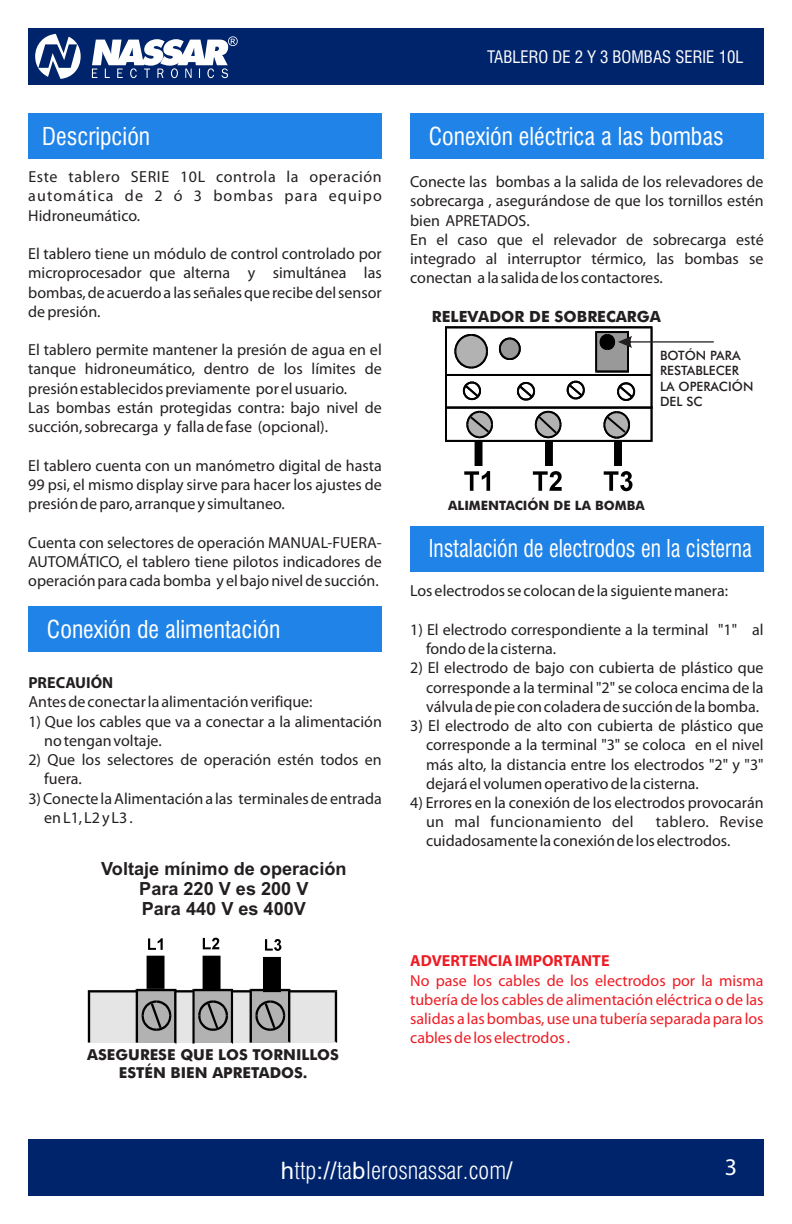
<style>
.page{position:relative;width:792px;height:1224px;background:#fff}
.page>*{position:absolute;margin:0;border:0;box-sizing:border-box;transform-origin:0 0}
.t1{font:condensed 24px "Swiss 721 BT";color:#fff}
.t2{font:condensed 24px "Swiss 721 BT";color:#fff;scale:.91 1}
.t3{font:300 condensed 24px "Swiss 721 BT";color:#fff}
.t4{font:24px "Myriad Pro";color:#fff}
.t5{font:700 18.2px/20.2px "Arial";color:#231f20;text-align:center}
.t6{font:condensed 16.8px "Swiss 721 BT";color:#fff}
.t7{font:16px/19.2px "Myriad Pro";color:#231f20;text-align:justify}
.t8{font:16px/19.2px "Myriad Pro";color:#ed1c24;text-align:justify}
.t9{font:700 16px "Myriad Pro";color:#ed1c24}
.t10{font:700 16px "Myriad Pro";color:#231f20}
.t11{font:700 15.4px "Futura BT";color:#231f20}
.t12{font:700 15px/18.2px "Futura BT";color:#231f20;text-align:center}
.t13{font:500 12.8px/15.4px "Futura BT";color:#231f20}
.t14{font:700 12.8px "Futura BT";color:#231f20}
.s1{font-family:"Arial";font-weight:400;font-stretch:normal}
</style>
<div class="page">
<div style="left:28px;top:1139px;width:736px;height:57px;background:#00246c"></div>
<div style="left:28px;top:28px;width:736px;height:57px;background:#00246c"></div>
<svg style="left:35px;top:34px;width:203px;height:45px"></svg>
<div style="left:28px;top:113px;width:354px;height:46px;background:#2083e8"></div>
<div style="left:28px;top:606px;width:354px;height:46px;background:#2083e8"></div>
<svg style="left:88px;top:938px;width:249px;height:106px"></svg>
<div style="left:410px;top:113px;width:354px;height:46px;background:#2083e8"></div>
<svg style="left:445px;top:326px;width:269px;height:165px"></svg>
<div style="left:410px;top:526px;width:354px;height:45px;background:#2083e8"></div>
<h1 class="t1" style="left:42px;top:127px;width:110px">Descripción</h1>
<p class="t7" style="left:28px;top:169px;width:355px">Este tablero SERIE 10L controla la operación automática de 2 ó 3 bombas para equipo Hidroneumático.</p>
<p class="t7" style="left:28px;top:245px;width:355px">El tablero tiene un módulo de control controlado por microprocesador que alterna y simultánea las bombas,de acuerdoa lasseñalesque recibedelsensor depresión.</p>
<p class="t7" style="left:28px;top:342px;width:355px;text-align:left">El tablero permite mantener la presión de agua en el tanque hidroneumático, dentro de los límites de presiónestablecidospreviamente por elusuario.<br>Las bombas están protegidas contra: bajo nivel de succión,sobrecarga y fallade fase (opcional).</p>
<p class="t7" style="left:28px;top:457px;width:355px">El tablero cuenta con un manómetro digital de hasta 99 psi, el mismo display sirve para hacer los ajustes de presióndeparo, arranque y simultaneo.</p>
<p class="t7" style="left:28px;top:534px;width:355px">Cuenta con selectores de operación MANUAL-FUERA-AUTOMÁTICO, el tablero tiene pilotos indicadores de operaciónpara cadabomba y elbajonivelde succión.</p>
<h1 class="t1" style="left:47px;top:620px;width:235px">Conexión de alimentación</h1>
<p class="t10" style="left:28px;top:676px;width:86px">PRECAUIÓN</p>
<p class="t7" style="left:28px;top:694px;width:286px">Antesde conectarla alimentaciónverifique:</p>
<p class="t7" style="left:44px;top:713px;width:339px;text-indent:-16px">1) Que los cables que va a conectar a la alimentación notenganvoltaje.</p>
<p class="t7" style="left:28px;top:752px;width:355px">2) Que los selectores de operación estén todos en</p>
<p class="t7" style="left:44px;top:771px;width:39px">fuera.</p>
<p class="t7" style="left:28px;top:790px;width:355px">3)ConectelaAlimentacióna las terminalesde entrada</p>
<p class="t7" style="left:44px;top:809px;width:90px">enL1,L2yL3.</p>
<p class="t5" style="left:101px;top:860px;width:247px">Voltaje mínimo de operación<br>Para 220 V es 200 V<br>Para 440 V es 400V</p>
<p class="t12" style="left:87px;top:1047px;width:253px">ASEGURESE QUE LOS TORNILLOS<br>ESTÉN BIEN APRETADOS.</p>
<p class="t6" style="left:487px;top:50px;width:258px">TABLERO DE 2 Y 3 BOMBAS SERIE 10L</p>
<h1 class="t1" style="left:429px;top:127px;width:297px">Conexión eléctrica a las bombas</h1>
<p class="t7" style="left:410px;top:174px;width:355px;text-align:left">Conecte las bombas a la salida de los relevadores de sobrecarga , asegurándose de que los tornillos estén bien APRETADOS.<br>En el caso que el relevador de sobrecarga esté integrado al interruptor térmico, las bombas se conectan a la salidade los contactores.</p>
<p class="t11" style="left:432px;top:310px;width:231px">RELEVADOR DE SOBRECARGA</p>
<p class="t13" style="left:660px;top:349px;width:95px">BOTÓN PARA<br>RESTABLECER<br>LA OPERACIÓN<br>DEL SC</p>
<p class="t14" style="left:448px;top:500px;width:198px">ALIMENTACIÓN DE LA BOMBA</p>
<h1 class="t2" style="left:429px;top:539px;width:357px">Instalación de electrodos en la cisterna</h1>
<p class="t7" style="left:410px;top:583px;width:320px">Los electrodosse colocande la siguientemanera:</p>
<p class="t7" style="left:426px;top:621px;width:339px;text-indent:-16px">1) El electrodo correspondiente a la terminal "1" al fondode la cisterna.</p>
<p class="t7" style="left:426px;top:660px;width:339px;text-indent:-16px">2) El electrodo de bajo con cubierta de plástico que corresponde a la terminal "2" se coloca encima de la válvuladepie concoladerade succiónde labomba.</p>
<p class="t7" style="left:426px;top:717px;width:339px;text-indent:-16px">3) El electrodo de alto con cubierta de plástico que corresponde a la terminal "3" se coloca en el nivel más alto, la distancia entre los electrodos "2" y "3" dejaráel volumenoperativode la cisterna.</p>
<p class="t7" style="left:426px;top:794px;width:339px;text-indent:-16px">4) Errores en la conexión de los electrodos provocarán un mal funcionamiento del</p>
<p class="t7" style="left:426px;top:814px;width:339px;text-indent:230px">tablero. Revise cuidadosamentela conexiónde los electrodos.</p>
<p class="t9" style="left:410px;top:954px;width:201px">ADVERTENCIAIMPORTANTE</p>
<p class="t8" style="left:410px;top:972px;width:355px">No pase los cables de los electrodos por la misma tubería de los cables de alimentación eléctrica o de las salidas a lasbombas, use una tubería separadapara los cablesde los electrodos.</p>
<h1 class="t3" style="left:281px;top:1161px;width:234px"><span class="s1">h</span>ttp<span class="s1">://</span>ta<span class="s1">b</span>lerosnassar.com<span class="s1">/</span></h1>
<h1 class="t4" style="left:725px;top:1157px;width:14px">3</h1>
</div>
